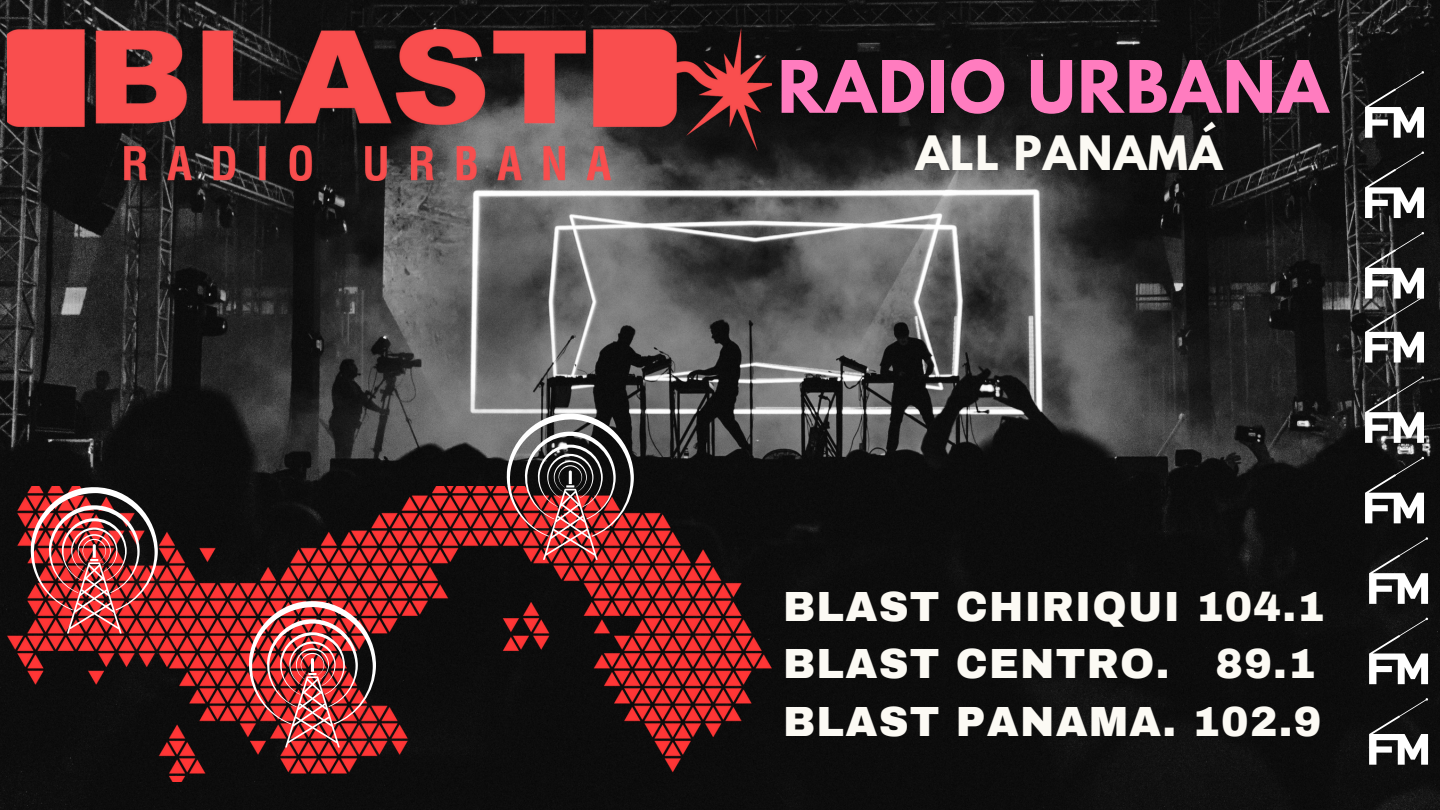
<style>
.page{position:relative;width:1440px;height:810px;background:#fff}
.page>*{position:absolute;margin:0;border:0;box-sizing:border-box;transform-origin:0 0}
.t1{font:700 64px "League Spartan";letter-spacing:.035em;color:#ff7cbf}
.t2{font:700 42px "League Spartan";letter-spacing:.035em;color:#fcfaf4}
.t3{font:900 41.3px/57.8px "Archivo";letter-spacing:.03em;color:#fcfaf4}
</style>
<div class="page">
<img style="left:0;top:0;width:1440px;height:810px">
<img style="left:8px;top:28px;width:763px;height:153px">
<img style="left:8px;top:486px;width:763px;height:295px">
<svg style="left:28px;top:486px;width:130px;height:147px;background:#9c4646"></svg>
<svg style="left:246px;top:600px;width:130px;height:147px;background:#a84848"></svg>
<svg style="left:504px;top:413px;width:130px;height:147px;background:#7d4c4c"></svg>
<svg style="left:1369px;top:537px;width:59px;height:67px"></svg>
<svg style="left:1365px;top:71px;width:59px;height:67px"></svg>
<svg style="left:1369px;top:617px;width:59px;height:67px"></svg>
<svg style="left:1365px;top:376px;width:59px;height:67px"></svg>
<svg style="left:1365px;top:151px;width:59px;height:67px"></svg>
<svg style="left:1369px;top:698px;width:59px;height:67px"></svg>
<svg style="left:1365px;top:457px;width:59px;height:66px"></svg>
<svg style="left:1365px;top:232px;width:59px;height:131px"></svg>
<h1 class="t1" style="left:778px;top:55px;width:552px">RADIO URBANA</h1>
<p class="t2" style="left:916px;top:132px;width:308px">ALL PANAMÁ</p>
<p class="t3" style="left:783px;top:578px;width:543px">BLAST CHIRIQUI 104.1<br>BLAST CENTRO. 89.1<br>BLAST PANAMA. 102.9</p>
</div>
